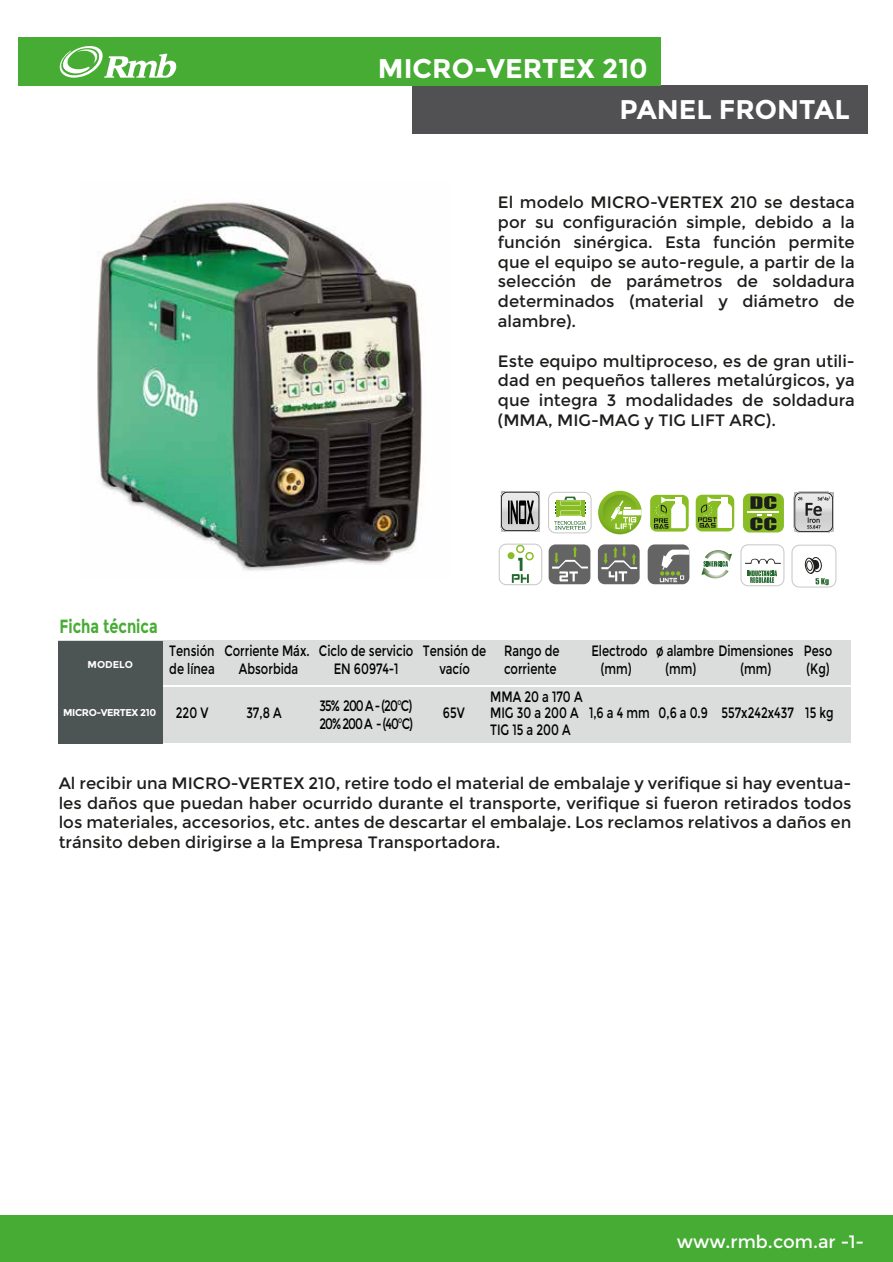
<style>
.page{position:relative;width:893px;height:1262px;background:#fff}
.page>*{position:absolute;margin:0;border:0;box-sizing:border-box;transform-origin:0 0}
.t1{font:700 27px/40.8px "Montserrat";color:#fff}
.t2{font:700 19.05px "Montserrat";color:#48ac35;scale:.77 1}
.t3{font:18px "Montserrat";color:#fff}
.t4{font:16.5px/19.8px "Montserrat";color:#1d1d1b;text-align:justify}
.t5{font:15px/18px "Montserrat";color:#010101;scale:.77 1}
.t6{font:15px/18px "Montserrat";letter-spacing:-.085em;color:#010101;scale:.77 1}
.t7{font:700 9.9px "Montserrat";letter-spacing:-.04em;color:#fff}
</style>
<div class="page">
<div style="left:412px;top:86px;width:455px;height:48px;background:#515052"></div>
<div style="left:18px;top:38px;width:642px;height:48px;background:#46ac34"></div>
<svg style="left:794px;top:491px;width:40px;height:42px;background:#b8b8b7"></svg>
<div style="left:743px;top:493px;width:41px;height:39px;background:#89bd24;border-radius:7px"></div>
<hr style="left:747px;top:511px;width:32px;height:2px;background:#fff">
<svg style="left:750px;top:496px;width:26px;height:34px"></svg>
<div style="left:499px;top:544px;width:43px;height:41px;border:1px solid #c6c6c6;border-radius:7px"></div>
<svg style="left:512px;top:558px;width:17px;height:25px"></svg>
<div style="left:516px;top:545px;width:8px;height:8px;border:2px solid #89bd24;border-radius:50%"></div>
<div style="left:508px;top:552px;width:6px;height:7px;background:#89bd24;border-radius:50%"></div>
<div style="left:525px;top:552px;width:9px;height:8px;border:2px solid #89bd24;border-radius:50%"></div>
<div style="left:548px;top:492px;width:43px;height:41px;border:1px solid #c6c6c6;border-radius:7px"></div>
<hr style="left:556px;top:500px;width:3px;height:16px;background:#89bd24">
<hr style="left:582px;top:500px;width:3px;height:16px;background:#89bd24">
<svg style="left:559px;top:515px;width:23px;height:1px"></svg>
<svg style="left:555px;top:496px;width:31px;height:19px"></svg>
<svg style="left:554px;top:521px;width:32px;height:9px"></svg>
<svg style="left:500px;top:491px;width:40px;height:41px;background:#9d9c9c"></svg>
<svg style="left:598px;top:491px;width:44px;height:42px"></svg>
<svg style="left:650px;top:495px;width:39px;height:36px"></svg>
<svg style="left:654px;top:496px;width:32px;height:32px"></svg>
<div style="left:696px;top:495px;width:38px;height:36px;background:#89bd24;border-radius:6px"></div>
<svg style="left:698px;top:496px;width:34px;height:32px"></svg>
<div style="left:1px;top:1215px;width:892px;height:47px;background:#46ac34"></div>
<div style="left:648px;top:544px;width:41px;height:40px;background:#656464;border-radius:7px"></div>
<svg style="left:660px;top:549px;width:29px;height:33px"></svg>
<div style="left:549px;top:544px;width:41px;height:40px;background:#656464;border-radius:7px"></div>
<svg style="left:552px;top:546px;width:36px;height:35px"></svg>
<div style="left:598px;top:544px;width:42px;height:40px;background:#656464;border-radius:7px"></div>
<svg style="left:601px;top:546px;width:36px;height:35px"></svg>
<div style="left:792px;top:545px;width:44px;height:42px;border:1px solid #c6c6c6;border-radius:7px"></div>
<svg style="left:804px;top:557px;width:25px;height:28px"></svg>
<div style="left:741px;top:544px;width:43px;height:42px;border:1px solid #c6c6c6;border-radius:7px"></div>
<svg style="left:747px;top:570px;width:30px;height:13px"></svg>
<svg style="left:745px;top:558px;width:36px;height:6px"></svg>
<svg style="left:701px;top:550px;width:31px;height:29px"></svg>
<svg style="left:59px;top:46px;width:118px;height:32px"></svg>
<div style="left:58px;top:687px;width:793px;height:56px;background:#dbdcdc"></div>
<div style="left:102px;top:641px;width:749px;height:44px;background:#dbdcdc"></div>
<div style="left:58px;top:641px;width:105px;height:102px;background:#4c5554"></div>
<img style="left:97px;top:202px;width:327px;height:369px">
<h1 class="t1" style="left:620px;top:48px;width:232px;text-indent:-242px">MICRO-VERTEX 210<br>PANEL FRONTAL</h1>
<p class="t4" style="left:498px;top:193px;width:358px">El modelo MICRO-VERTEX 210 se destaca por su configuración simple, debido a la función sinérgica. Esta función permite que el equipo se auto-regule, a partir de la selección de parámetros de soldadura determinados (material y diámetro de alambre).</p>
<p class="t4" style="left:498px;top:351px;width:358px">Este equipo multiproceso, es de gran utili&shy;dad en pequeños talleres metalúrgicos, ya que integra 3 modalidades de soldadura (MMA, MIG-MAG y TIG LIFT ARC).</p>
<p class="t2" style="left:59px;top:615px;width:129px">Ficha técnica</p>
<p class="t7" style="left:88px;top:658px;width:47px">MODELO</p>
<p class="t7" style="left:63px;top:707px;width:95px">MICRO-VERTEX 210</p>
<p class="t5" style="left:169px;top:641px;width:61px">Tensión de línea</p>
<p class="t5" style="left:176px;top:704px;width:44px">220 V</p>
<p class="t5" style="left:224px;top:641px;width:112px;text-align:center">Corriente Máx.<br>Absorbida</p>
<p class="t5" style="left:319px;top:641px;width:124px;text-align:center">Ciclo de servicio<br>EN 60974-1</p>
<p class="t5" style="left:423px;top:641px;width:84px;text-align:center">Tensión de vacío</p>
<p class="t5" style="left:246px;top:704px;width:47px">37,8 A</p>
<p class="t5" style="left:443px;top:704px;width:30px">65V</p>
<p class="t5" style="left:504px;top:641px;width:73px">Rango de corriente</p>
<p class="t5" style="left:591px;top:642px;width:75px;text-align:center">Electrodo (mm)</p>
<p class="t5" style="left:490px;top:688px;width:122px;line-height:16.4px">MMA 20 a 170 A<br>MIG 30 a 200 A<br>TIG 15 a 200 A</p>
<p class="t5" style="left:740px;top:642px;width:70px;text-indent:-84px">ø alambre Dimensiones (mm)</p>
<p class="t5" style="left:721px;top:704px;width:96px">557x242x437</p>
<p class="t5" style="left:665px;top:660px;width:42px">(mm)</p>
<p class="t5" style="left:658px;top:704px;width:66px">0,6 a 0.9</p>
<p class="t6" style="left:319px;top:696px;width:123px">35% 200 A - (20°C)<br>20% 200 A - (40°C)</p>
<p class="t5" style="left:589px;top:704px;width:80px">1,6 a 4 mm</p>
<p class="t5" style="left:804px;top:642px;width:38px">Peso (Kg)</p>
<p class="t5" style="left:805px;top:704px;width:38px">15 kg</p>
<p class="t4" style="left:59px;top:773px;width:794px">Al recibir una MICRO-VERTEX 210, retire todo el material de embalaje y verifique si hay eventua&shy;les daños que puedan haber ocurrido durante el transporte, verifique si fueron retirados todos los materiales, accesorios, etc. antes de descartar el embalaje. Los reclamos relativos a daños en tránsito deben dirigirse a la Empresa Transportadora.</p>
<p class="t3" style="left:677px;top:1230px;width:189px">www.rmb.com.ar -1-</p>
<p class="t3" style="left:849px;top:1230px;width:20px">2-</p>
</div>
